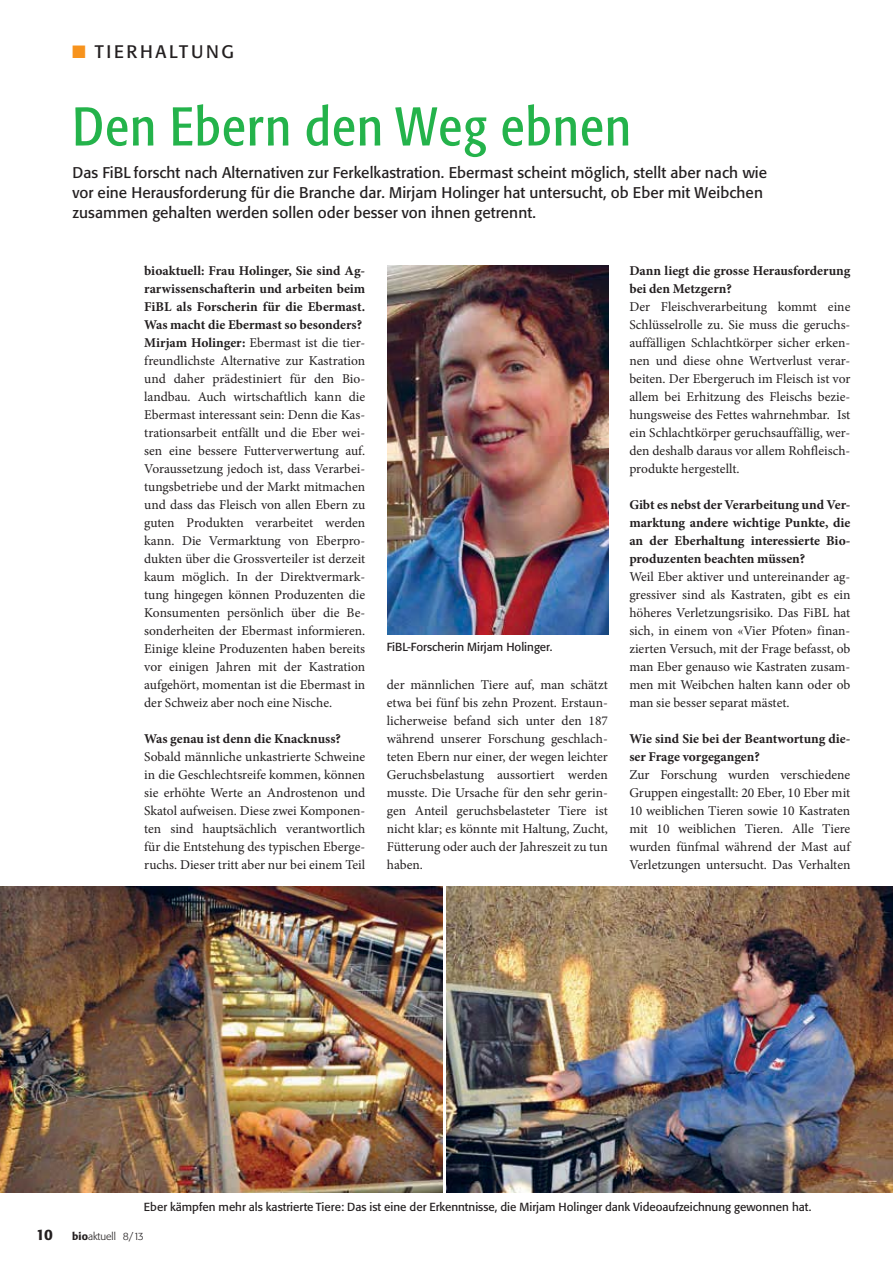
<style>
.page{position:relative;width:893px;height:1263px;background:#fff}
.page>*{position:absolute;margin:0;border:0;box-sizing:border-box;transform-origin:0 0}
.t1{font:condensed 54px "Formata BQ";letter-spacing:.025em;color:#24b34b}
.t2{font:18px "Formata BQ";letter-spacing:.15em;color:#231f20}
.t3{font:15.3px/19.8px "Formata BQ";letter-spacing:.005em;color:#231f20}
.t4{font:500 15px "Formata BQ";color:#231f20}
.t5{font:13.5px/18px "Minion Pro";color:#231f20;text-align:justify}
.t6{font:700 13.5px/18px "Minion Pro";color:#231f20}
.t7{font:11.55px "Formata BQ";color:#231f20}
.t8{font:300 10.5px "Formata BQ";color:#231f20}
.s1{color:#f7931d}
.s2{font-weight:700}
.s3{font-weight:500}
</style>
<div class="page">
<img style="left:0;top:887px;width:442px;height:306px">
<img style="left:446px;top:887px;width:447px;height:306px">
<img style="left:387px;top:265px;width:221px;height:369px">
<h2 class="t2" style="left:72px;top:42px;width:163px"><span class="s1">■</span> TIERHALTUNG</h2>
<h1 class="t1" style="left:72px;top:104px;width:560px">Den Ebern den Weg ebnen</h1>
<p class="t3" style="left:72px;top:164px;width:696px">Das FiBL forscht nach Alternativen zur Ferkelkastration. Ebermast scheint möglich, stellt aber nach wie vor eine Herausforderung für die Branche dar. Mirjam Holinger hat untersucht, ob Eber mit Weibchen zusammen gehalten werden sollen oder besser von ihnen getrennt.</p>
<p class="t5" style="left:144px;top:263px;width:223px;text-align:left"><span class="s2">bioaktuell: Frau Holinger, Sie sind Ag&shy;rarwissenschafterin und arbeiten beim FiBL als Forscherin für die Ebermast.<br>Was macht die Ebermast so besonders?<br>Mirjam Holinger:</span> Ebermast ist die tier&shy;freundlichste Alternative zur Kastration und daher prädestiniert für den Bio&shy;landbau. Auch wirtschaftlich kann die Ebermast interessant sein: Denn die Kas&shy;trationsarbeit entfällt und die Eber wei&shy;sen eine bessere Futterverwertung auf.<br>Voraussetzung jedoch ist, dass Verarbei&shy;tungsbetriebe und der Markt mitmachen und dass das Fleisch von allen Ebern zu guten Produkten verarbeitet werden kann. Die Vermarktung von Eberpro&shy;dukten über die Grossverteiler ist derzeit kaum möglich. In der Direktvermark&shy;tung hingegen können Produzenten die Konsumenten persönlich über die Be&shy;sonderheiten der Ebermast informieren.<br>Einige kleine Produzenten haben bereits vor einigen Jahren mit der Kastration aufgehört, momentan ist die Ebermast in der Schweiz aber noch eine Nische.</p>
<p class="t6" style="left:144px;top:731px;width:198px">Was genau ist denn die Knacknuss?</p>
<p class="t5" style="left:144px;top:749px;width:223px">Sobald männliche unkastrierte Schweine in die Geschlechtsreife kommen, können sie erhöhte Werte an Androstenon und Skatol aufweisen. Diese zwei Komponen&shy;ten sind hauptsächlich verantwortlich für die Entstehung des typischen Eberge&shy;ruchs. Dieser tritt aber nur bei einem Teil</p>
<p class="t7" style="left:387px;top:642px;width:167px">FiBL-Forscherin Mirjam Holinger.</p>
<p class="t5" style="left:387px;top:677px;width:223px">der männlichen Tiere auf, man schätzt etwa bei fünf bis zehn Prozent. Erstaun&shy;licherweise befand sich unter den 187 während unserer Forschung geschlach&shy;teten Ebern nur einer, der wegen leichter Geruchsbelastung aussortiert werden musste. Die Ursache für den sehr gerin&shy;gen Anteil geruchsbelasteter Tiere ist nicht klar; es könnte mit Haltung, Zucht, Fütterung oder auch der Jahreszeit zu tun haben.</p>
<p class="t6" style="left:629px;top:263px;width:222px">Dann liegt die grosse Herausforderung bei den Metzgern?</p>
<p class="t5" style="left:629px;top:299px;width:223px">Der Fleischverarbeitung kommt eine Schlüsselrolle zu. Sie muss die geruchs&shy;auffälligen Schlachtkörper sicher erken&shy;nen und diese ohne Wertverlust verar&shy;beiten. Der Ebergeruch im Fleisch ist vor allem bei Erhitzung des Fleischs bezie&shy;hungsweise des Fettes wahrnehmbar. Ist ein Schlachtkörper geruchsauffällig, wer&shy;den deshalb daraus vor allem Rohfleisch&shy;produkte hergestellt.</p>
<p class="t6" style="left:629px;top:497px;width:223px;text-align:justify">Gibt es nebst der Verarbeitung und Ver&shy;marktung andere wichtige Punkte, die an der Eberhaltung interessierte Bio&shy;produzenten beachten müssen?</p>
<p class="t5" style="left:629px;top:569px;width:223px">Weil Eber aktiver und untereinander ag&shy;gressiver sind als Kastraten, gibt es ein höheres Verletzungsrisiko. Das FiBL hat sich, in einem von «Vier Pfoten» finan&shy;zierten Versuch, mit der Frage befasst, ob man Eber genauso wie Kastraten zusam&shy;men mit Weibchen halten kann oder ob man sie besser separat mästet.</p>
<p class="t6" style="left:629px;top:731px;width:223px">Wie sind Sie bei der Beantwortung die&shy;ser Frage vorgegangen?</p>
<p class="t5" style="left:629px;top:767px;width:223px">Zur Forschung wurden verschiedene Gruppen eingestallt: 20 Eber, 10 Eber mit 10 weiblichen Tieren sowie 10 Kastraten mit 10 weiblichen Tieren. Alle Tiere wurden fünfmal während der Mast auf Verletzungen untersucht. Das Verhalten</p>
<p class="t7" style="left:144px;top:1201px;width:669px">Eber kämpfen mehr als kastrierte Tiere: Das ist eine der Erkenntnisse, die Mirjam Holinger dank Videoaufzeichnung gewonnen hat.</p>
<p class="t4" style="left:36px;top:1228px;width:18px">10</p>
<p class="t8" style="left:72px;top:1231px;width:73px"><span class="s3">bio</span>aktuell 8/13</p>
</div>
